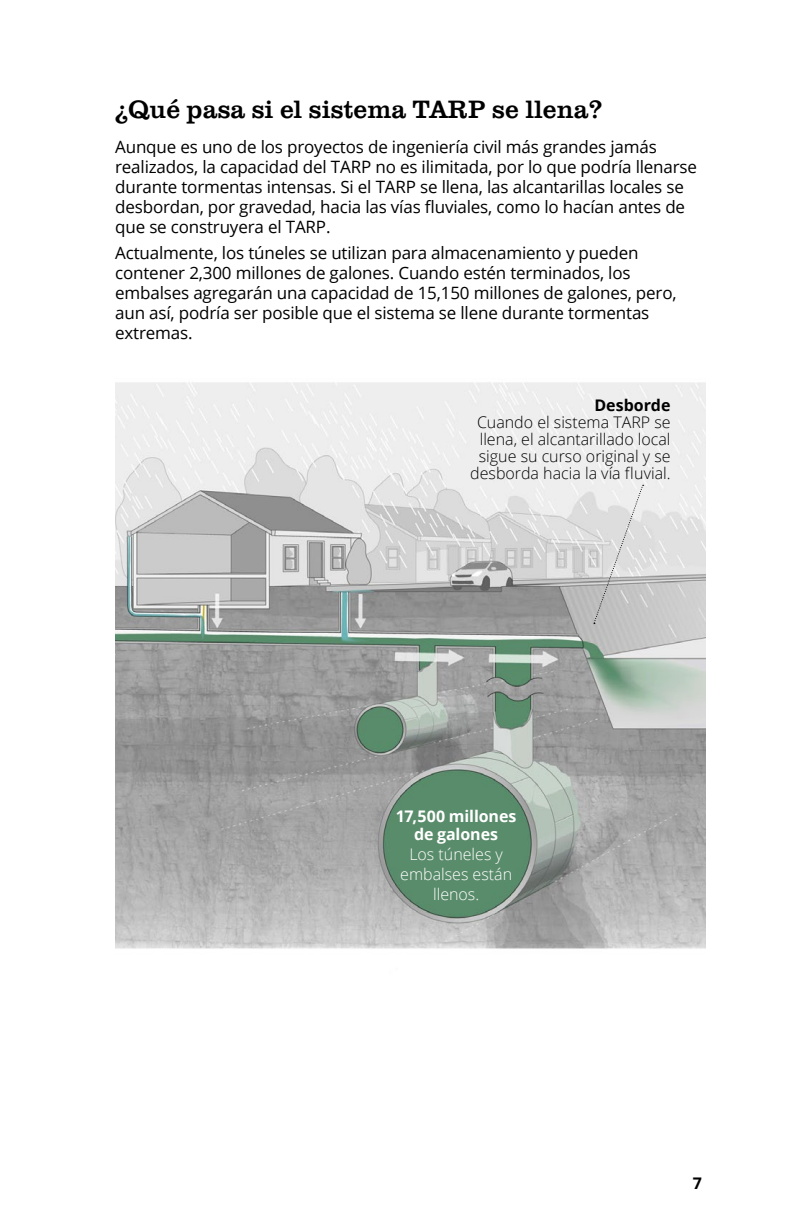
<style>
.page{position:relative;width:792px;height:1224px;background:#fff}
.page>*{position:absolute;margin:0;border:0;box-sizing:border-box;transform-origin:0 0}
.A_Head{font:26px "Clarendon URW";color:#000}
.t1{font:17px/20px "Open Sans";letter-spacing:-.01em;color:#000}
.t2{font:300 16px/17px "Open Sans";color:#000;text-align:center}
.t3{font:300 16px/20px "Open Sans";color:#fff;text-align:center}
.t4{font:700 16px "Open Sans";letter-spacing:-.005em;color:#fff}
.caption_head{font:700 16px "Open Sans";color:#000}
</style>
<div class="page">
<img style="left:115px;top:382px;width:591px;height:567px">
<svg style="left:593px;top:485px;width:51px;height:139px;background:#d4d4d4"></svg>
<p class="A_Head" style="left:115px;top:90px;width:488px">¿Qué pasa si el sistema TARP se llena?</p>
<p class="t1" style="left:115px;top:136px;width:583px">Aunque es uno de los proyectos de ingeniería civil más grandes jamás realizados, la capacidad del TARP no es ilimitada, por lo que podría llenarse durante tormentas intensas. Si el TARP se llena, las alcantarillas locales se desbordan, por gravedad, hacia las vías fluviales, como lo hacían antes de que se construyera el TARP.</p>
<p class="t1" style="left:115px;top:242px;width:563px">Actualmente, los túneles se utilizan para almacenamiento y pueden contener 2,300 millones de galones. Cuando estén terminados, los embalses agregarán una capacidad de 15,150 millones de galones, pero, aun así, podría ser posible que el sistema se llene durante tormentas extremas.</p>
<p class="caption_head" style="left:594px;top:394px;width:78px">Desborde</p>
<p class="t2" style="left:470px;top:413px;width:202px">Cuando el sistema TARP se llena, el alcantarillado local sigue su curso original y se desborda hacia la vía fluvial.</p>
<p class="t4" style="left:396px;top:805px;width:122px">17,500 millones</p>
<p class="t4" style="left:414px;top:823px;width:85px">de galones</p>
<p class="t3" style="left:400px;top:844px;width:113px">Los túneles y embalses están llenos.</p>
<p class="caption_head" style="left:693px;top:1172px;width:11px">7</p>
</div>
